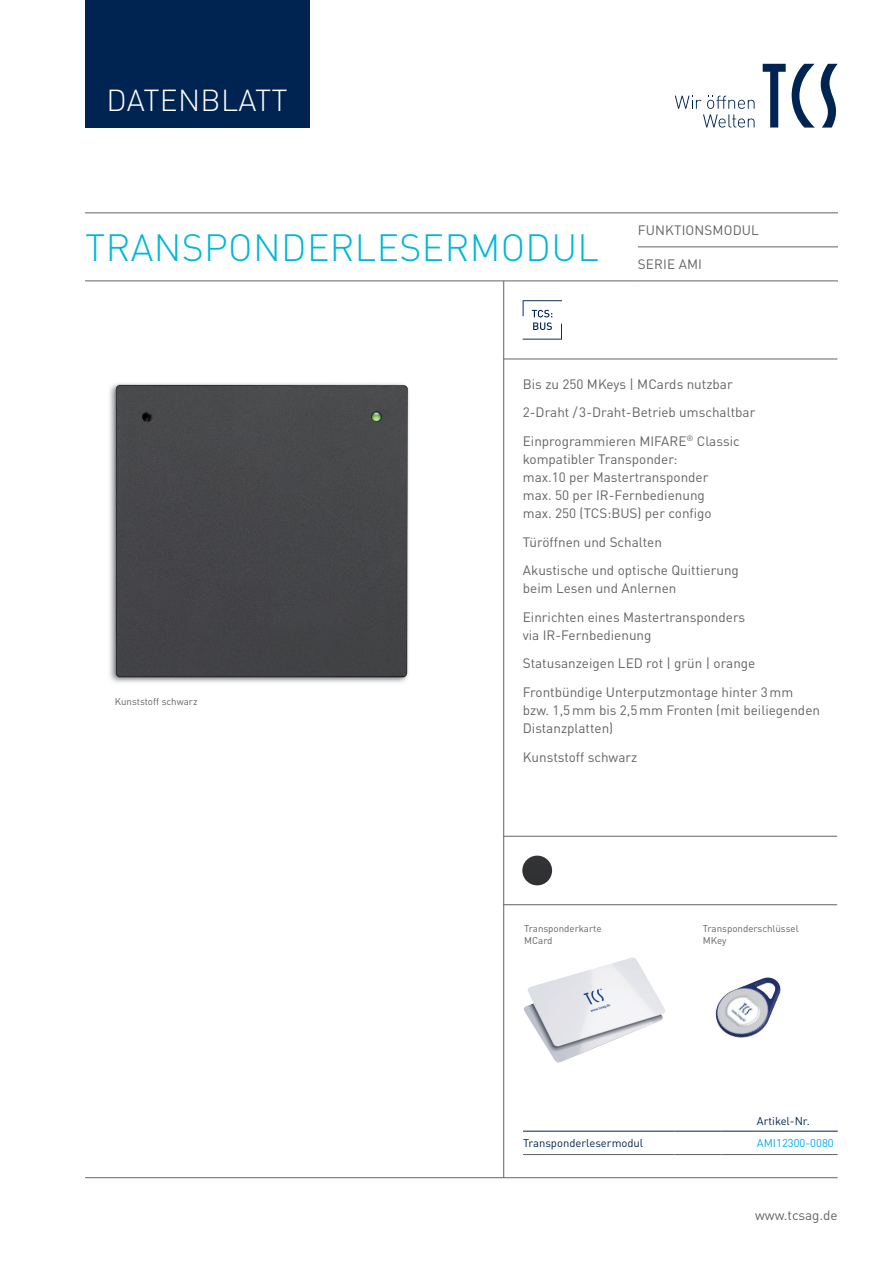
<style>
.page{position:relative;width:893px;height:1263px;background:#fff}
.page>*{position:absolute;margin:0;border:0;box-sizing:border-box;transform-origin:0 0}
.t1{font:300 37.5px "DIN Pro";letter-spacing:.01em;color:#00b7d6}
.t2{font:300 30px "DIN Pro";letter-spacing:.01em;color:#fff}
.t3{font:13.5px/28.7px "DIN Pro";color:#636366}
.t4{font:11.25px "DIN Pro";color:#002451}
.t5{font:11.25px "DIN Pro";color:#00aeef}
.t6{font:9.75px/12.8px "DIN Pro";color:#636366}
</style>
<div class="page">
<svg style="left:675px;top:96px;width:80px;height:32px"></svg>
<svg style="left:763px;top:64px;width:75px;height:64px"></svg>
<div style="left:85px;top:0;width:224px;height:128px;background:#002451"></div>
<hr style="left:503px;top:281px;width:1px;height:897px;background:#636366">
<hr style="left:85px;top:213px;width:553px;height:1px;background:#636366">
<hr style="left:638px;top:213px;width:200px;height:1px;background:#636366">
<hr style="left:85px;top:281px;width:553px;height:1px;background:#636366">
<hr style="left:638px;top:247px;width:200px;height:1px;background:#636366">
<hr style="left:638px;top:281px;width:200px;height:1px;background:#636366">
<img style="left:109px;top:388px;width:297px;height:295px">
<div style="left:111px;top:383px;width:298px;height:296px;background:#464649"></div>
<hr style="left:523px;top:1154px;width:151px;height:1px;background:#636366">
<hr style="left:674px;top:1154px;width:47px;height:1px;background:#636366">
<hr style="left:721px;top:1154px;width:36px;height:1px;background:#636366">
<hr style="left:757px;top:1154px;width:81px;height:1px;background:#636366">
<hr style="left:523px;top:1131px;width:151px;height:1px;background:#002451">
<hr style="left:674px;top:1131px;width:47px;height:1px;background:#002451">
<hr style="left:721px;top:1131px;width:36px;height:1px;background:#002451">
<hr style="left:757px;top:1131px;width:81px;height:1px;background:#002451">
<img style="left:524px;top:957px;width:141px;height:105px">
<img style="left:716px;top:977px;width:52px;height:61px">
<hr style="left:503px;top:836px;width:334px;height:1px;background:#636366">
<hr style="left:503px;top:904px;width:334px;height:1px;background:#636366">
<img style="left:522px;top:855px;width:30px;height:30px;border-radius:15px">
<hr style="left:85px;top:1177px;width:753px;height:1px;background:#636366">
<hr style="left:503px;top:359px;width:334px;height:1px;background:#636366">
<svg style="left:523px;top:300px;width:39px;height:40px"></svg>
<h2 class="t2" style="left:107px;top:77px;width:183px">DATENBLATT</h2>
<h1 class="t1" style="left:85px;top:219px;width:515px">TRANSPONDERLESERMODUL</h1>
<p class="t3" style="left:638px;top:214px;width:123px">FUNKTIONSMODUL</p>
<p class="t3" style="left:638px;top:248px;width:66px">SERIE AMI</p>
<p class="t6" style="left:115px;top:694px;width:84px">Kunststoff schwarz</p>
<p class="t3" style="left:523px;top:368px;width:234px">Bis zu 250 MKeys | MCards nutzbar<br>2-Draht / 3-Draht-Betrieb umschaltbar<br>Einprogrammieren MIFARE<sup>®</sup> Classic</p>
<p class="t3" style="left:523px;top:449px;width:190px;line-height:18px">kompatibler Transponder: max.10 per Mastertransponder max. 50 per IR-Fernbedienung max. 250 (TCS:BUS) per configo</p>
<p class="t3" style="left:523px;top:526px;width:218px">Türöffnen und Schalten<br>Akustische und optische Quittierung</p>
<p class="t3" style="left:523px;top:573px;width:224px">beim Lesen und Anlernen<br>Einrichten eines Mastertransponders</p>
<p class="t3" style="left:523px;top:619px;width:272px">via IR-Fernbedienung<br>Statusanzeigen LED rot | grün | orange<br>Frontbündige Unterputzmontage hinter 3 mm</p>
<p class="t3" style="left:523px;top:700px;width:299px;line-height:18px">bzw. 1,5 mm bis 2,5 mm Fronten (mit beiliegenden<br>Distanzplatten)</p>
<p class="t3" style="left:523px;top:741px;width:116px">Kunststoff schwarz</p>
<p class="t6" style="left:524px;top:921px;width:79px">Transponderkarte<br>MCard</p>
<p class="t6" style="left:703px;top:921px;width:97px">Transponderschlüssel<br>MKey</p>
<p class="t4" style="left:757px;top:1112px;width:54px">Artikel-Nr.</p>
<p class="t4" style="left:523px;top:1134px;width:122px">Transponderlesermodul</p>
<p class="t5" style="left:757px;top:1134px;width:78px">AMI12300-0080</p>
<p class="t3" style="left:755px;top:1200px;width:84px">www.tcsag.de</p>
</div>
